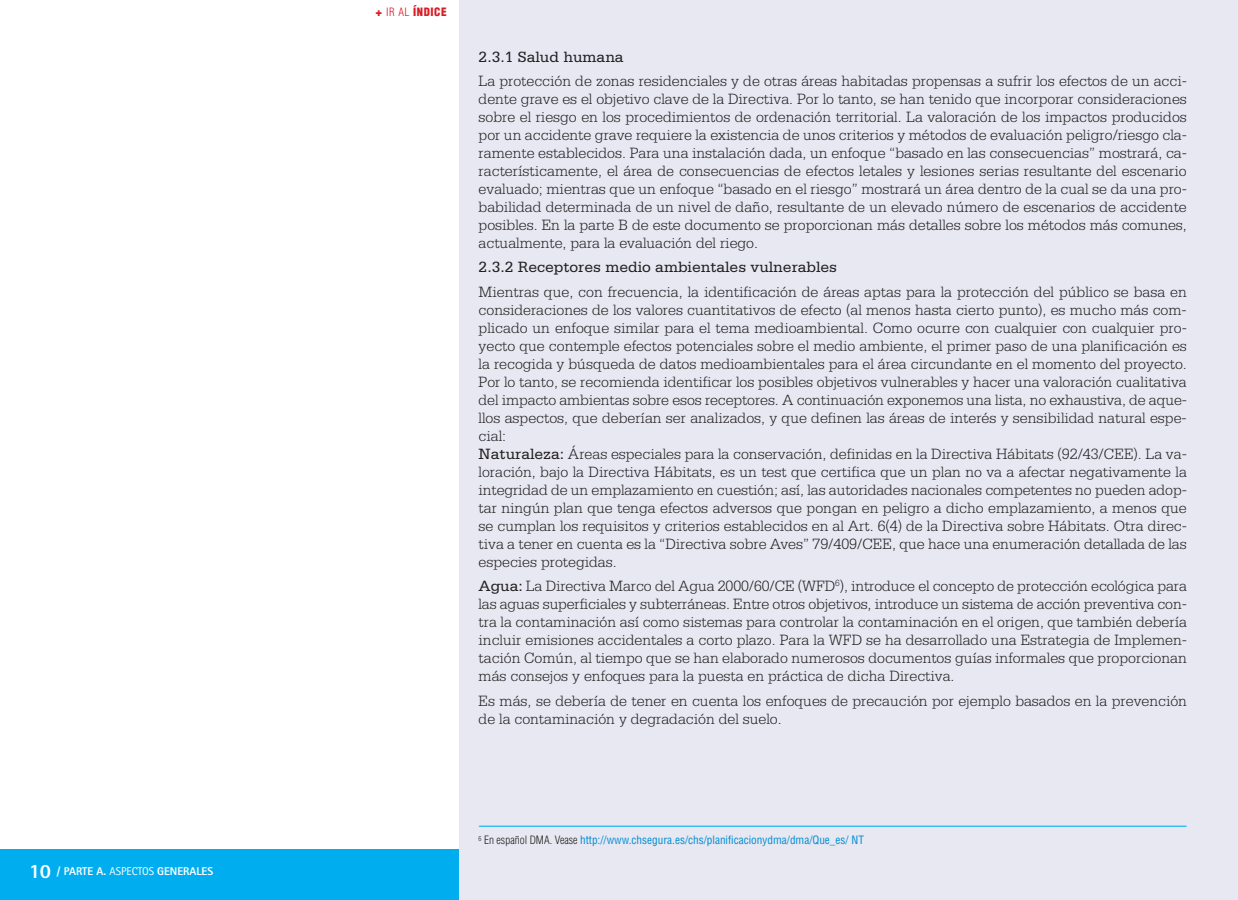
<style>
.page{position:relative;width:1238px;height:900px;background:#fff}
.page>*{position:absolute;margin:0;border:0;box-sizing:border-box;transform-origin:0 0}
.t1{font:300 15.75px/18px "Serifa";color:#231f20;text-align:justify}
.t2{font:15.75px "Serifa";color:#231f20}
.t3{font:condensed 11.25px "Helvetica";color:#008cd2}
.t4{font:800 11.25px "Rotis Sans Serif";color:#fff}
.t5{font:900 condensed 11.25px "Helvetica";letter-spacing:.05em;color:#d71c24}
.s1{font-size:20.25px}
.s2{font-weight:400}
.s3{font-family:"Helvetica Neue";font-stretch:normal}
.s4{font-weight:300}
.s5{font-weight:300;color:#231f20}
</style>
<div class="page">
<div style="left:0;top:849px;width:574px;height:51px;background:#00aeef"></div>
<div style="left:459px;top:0;width:778px;height:900px;background:#e7e8f2"></div>
<svg style="left:478px;top:826px;width:709px;height:1px"></svg>
<p class="t4" style="left:29px;top:867px;width:185px"><span class="s1">10</span> / PARTE A. <span class="s2">ASPECTOS</span> GENERALES</p>
<p class="t5" style="left:375px;top:5px;width:73px"><span class="s3">+</span> <span class="s4">IR AL</span> ÍNDICE</p>
<p class="t2" style="left:478px;top:51px;width:147px">2.3.1 Salud humana</p>
<p class="t1" style="left:478px;top:73px;width:710px">La protección de zonas residenciales y de otras áreas habitadas propensas a sufrir los efectos de un acci&shy;dente grave es el objetivo clave de la Directiva. Por lo tanto, se han tenido que incorporar consideraciones sobre el riesgo en los procedimientos de ordenación territorial. La valoración de los impactos producidos por un accidente grave requiere la existencia de unos criterios y métodos de evaluación peligro/riesgo cla&shy;ramente establecidos. Para una instalación dada, un enfoque “basado en las consecuencias” mostrará, ca&shy;racterísticamente, el área de consecuencias de efectos letales y lesiones serias resultante del escenario evaluado; mientras que un enfoque “basado en el riesgo” mostrará un área dentro de la cual se da una pro&shy;babilidad determinada de un nivel de daño, resultante de un elevado número de escenarios de accidente posibles. En la parte B de este documento se proporcionan más detalles sobre los métodos más comunes, actualmente, para la evaluación del riego.</p>
<p class="t2" style="left:478px;top:262px;width:360px">2.3.2 Receptores medio ambientales vulnerables</p>
<p class="t1" style="left:478px;top:284px;width:710px;text-align:left">Mientras que, con frecuencia, la identificación de áreas aptas para la protección del público se basa en consideraciones de los valores cuantitativos de efecto (al menos hasta cierto punto), es mucho más com&shy;plicado un enfoque similar para el tema medioambiental. Como ocurre con cualquier con cualquier pro&shy;yecto que contemple efectos potenciales sobre el medio ambiente, el primer paso de una planificación es la recogida y búsqueda de datos medioambientales para el área circundante en el momento del proyecto.<br>Por lo tanto, se recomienda identificar los posibles objetivos vulnerables y hacer una valoración cualitativa del impacto ambientas sobre esos receptores. A continuación exponemos una lista, no exhaustiva, de aque&shy;llos aspectos, que deberían ser analizados, y que definen las áreas de interés y sensibilidad natural espe&shy;cial:<br><span class="s2">Naturaleza:</span> Áreas especiales para la conservación, definidas en la Directiva Hábitats (92/43/CEE). La va&shy;loración, bajo la Directiva Hábitats, es un test que certifica que un plan no va a afectar negativamente la integridad de un emplazamiento en cuestión; así, las autoridades nacionales competentes no pueden adop&shy;tar ningún plan que tenga efectos adversos que pongan en peligro a dicho emplazamiento, a menos que se cumplan los requisitos y criterios establecidos en al Art. 6(4) de la Directiva sobre Hábitats. Otra direc&shy;tiva a tener en cuenta es la “Directiva sobre Aves” 79/409/CEE, que hace una enumeración detallada de las especies protegidas.</p>
<p class="t1" style="left:478px;top:578px;width:710px"><span class="s2">Agua:</span> La Directiva Marco del Agua 2000/60/CE (WFD<sup>6</sup>), introduce el concepto de protección ecológica para las aguas superficiales y subterráneas. Entre otros objetivos, introduce un sistema de acción preventiva con&shy;tra la contaminación así como sistemas para controlar la contaminación en el origen, que también debería incluir emisiones accidentales a corto plazo. Para la WFD se ha desarrollado una Estrategia de Implemen&shy;tación Común, al tiempo que se han elaborado numerosos documentos guías informales que proporcionan más consejos y enfoques para la puesta en práctica de dicha Directiva.</p>
<p class="t1" style="left:478px;top:693px;width:710px">Es más, se debería de tener en cuenta los enfoques de precaución por ejemplo basados en la prevención de la contaminación y degradación del suelo.</p>
<p class="t3" style="left:478px;top:834px;width:387px"><sup>6</sup> <span class="s5">En español DMA. Vease</span> http://www.chsegura.es/chs/planificacionydma/dma/Que_es/ NT</p>
</div>
